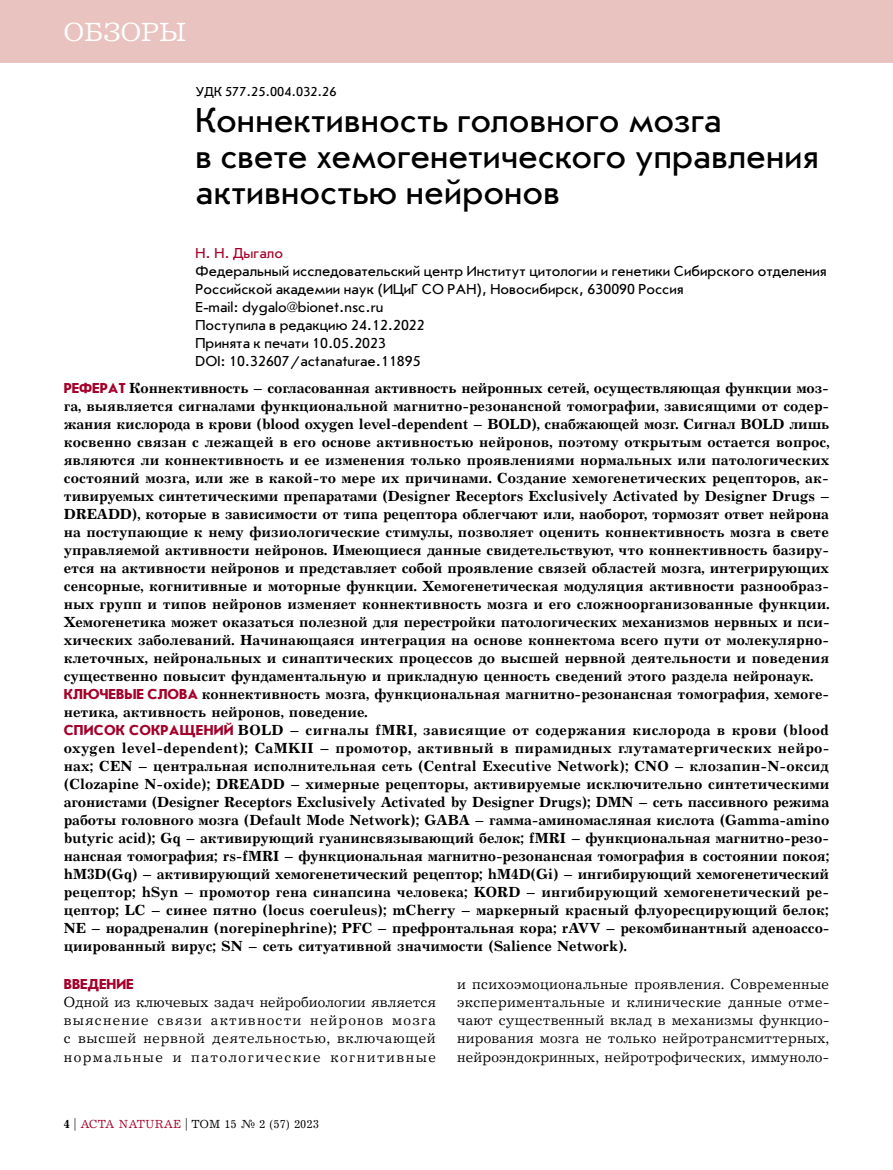
<style>
.page{position:relative;width:893px;height:1170px;background:#fff}
.page>*{position:absolute;margin:0;border:0;box-sizing:border-box;transform-origin:0 0}
.t1{font:36px/36px "Journal Sans C";color:#000}
.t2{font:27px "Journal";color:#fff}
.t3{font:700 15px/18px "Journal";color:#000}
.t4{font:15px/18.1px "Journal";letter-spacing:.03em;color:#000;text-align:justify}
.t5{font:15px/18px "Journal Sans C";color:#000}
.t6{font:15px "Journal Sans C";color:#a4002a}
.t7{font:700 15px "Journal Sans C";color:#a4002a}
.t8{font:13.5px "Journal Sans C";color:#000}
.t9{font:12px "Journal";letter-spacing:.005em;color:#000}
.s1{font-family:"Journal Sans C";color:#a4002a}
.s2{font-weight:700}
.s3{color:#a4002a}
</style>
<div class="page">
<div style="left:0;top:0;width:893px;height:62px;background:#e9c3bf"></div>
<h2 class="t2" style="left:64px;top:17px;width:124px">ОБЗОРЫ</h2>
<p class="t8" style="left:196px;top:84px;width:142px">УДК 577.25.004.032.26</p>
<h1 class="t1" style="left:196px;top:103px;width:625px">Коннективность головного мозга<br>в свете хемогенетического управления активностью нейронов</h1>
<p class="t6" style="left:196px;top:245px;width:89px">Н. Н. Дыгало</p>
<p class="t5" style="left:196px;top:262px;width:633px">Федеральный исследовательский центр Институт цитологии и генетики Сибирского отделения Российской академии наук (ИЦиГ СО РАН), Новосибирск, 630090 Россия<br>E-mail: dygalo@bionet.nsc.ru<br>Поступила в редакцию 24.12.2022<br>Принята к печати 10.05.2023<br>DOI: 10.32607/actanaturae.11895</p>
<p class="t3" style="left:64px;top:379px;width:767px"><span class="s1">РЕФЕРАТ</span> Коннективность – согласованная активность нейронных сетей, осуществляющая функции моз&shy;га, выявляется сигналами функциональной магнитно-резонансной томографии, зависящими от содер&shy;жания кислорода в крови (blood oxygen level-dependent – BOLD), снабжающей мозг. Сигнал BOLD лишь косвенно связан с лежащей в его основе активностью нейронов, поэтому открытым остается вопрос, являются ли коннективность и ее изменения только проявлениями нормальных или патологических состояний мозга, или же в какой-то мере их причинами. Создание хемогенетических рецепторов, ак&shy;тивируемых синтетическими препаратами (Designer Receptors Exclusively Activated by Designer Drugs – DREADD), которые в зависимости от типа рецептора облегчают или, наоборот, тормозят ответ нейрона на поступающие к нему физиологические стимулы, позволяет оценить коннективность мозга в свете управляемой активности нейронов. Имеющиеся данные свидетельствуют, что коннективность базиру&shy;ется на активности нейронов и представляет собой проявление связей областей мозга, интегрирующих сенсорные, когнитивные и моторные функции. Хемогенетическая модуляция активности разнообраз&shy;ных групп и типов нейронов изменяет коннективность мозга и его сложноорганизованные функции.<br>Хемогенетика может оказаться полезной для перестройки патологических механизмов нервных и пси&shy;хических заболеваний. Начинающаяся интеграция на основе коннектома всего пути от молекулярно&shy;клеточных, нейрональных и синаптических процессов до высшей нервной деятельности и поведения существенно повысит фундаментальную и прикладную ценность сведений этого раздела нейронаук.<br><span class="s1">КЛЮЧЕВЫЕ СЛОВА</span> коннективность мозга, функциональная магнитно-резонансная томография, хемоге&shy;нетика, активность нейронов, поведение.<br><span class="s1">СПИСОК СОКРАЩЕНИЙ</span> BOLD – сигналы fMRI, зависящие от содержания кислорода в крови (blood oxygen level-dependent); CaMKII – промотор, активный в пирамидных глутаматергических нейро&shy;нах; CEN – центральная исполнительная сеть (Central Executive Network); CNO – клозапин-N-оксид (Clozapine N-oxide); DREADD – химерные рецепторы, активируемые исключительно синтетическими агонистами (Designer Receptors Exclusively Activated by Designer Drugs); DMN – сеть пассивного режима работы головного мозга (Default Mode Network); GABA – гамма-аминомасляная кислота (Gamma-amino butyric acid); Gq – активирующий гуанинсвязывающий белок; fMRI – функциональная магнитно-резо&shy;нансная томография; rs-fMRI – функциональная магнитно-резонансная томография в состоянии покоя; hM3D(Gq) – активирующий хемогенетический рецептор; hM4D(Gi) – ингибирующий хемогенетический рецептор; hSyn – промотор гена синапсина человека; KORD – ингибирующий хемогенетический ре&shy;цептор; LC – синее пятно (locus coeruleus); mCherry – маркерный красный флуоресцирующий белок; NE – норадреналин (norepinephrine); PFC – префронтальная кора; rAVV – рекомбинантный аденоассо&shy;циированный вирус; SN – сеть ситуативной значимости (Salience Network).</p>
<p class="t7" style="left:64px;top:976px;width:71px">ВВЕДЕНИЕ</p>
<p class="t4" style="left:64px;top:993px;width:374px">Одной из ключевых задач нейробиологии является выяснение связи активности нейронов мозга с высшей нервной деятельностью, включающей нормальные и патологические когнитивные</p>
<p class="t9" style="left:64px;top:1116px;width:257px"><span class="s2">4</span> | <span class="s3">ACTA NATURAE</span> | ТОМ 15 № 2 (57) 2023</p>
<p class="t4" style="left:457px;top:975px;width:374px">и психоэмоциональные проявления. Современные экспериментальные и клинические данные отме&shy;чают существенный вклад в механизмы функцио&shy;нирования мозга не только нейротрансмиттерных, нейроэндокринных, нейротрофических, иммуноло-</p>
</div>
